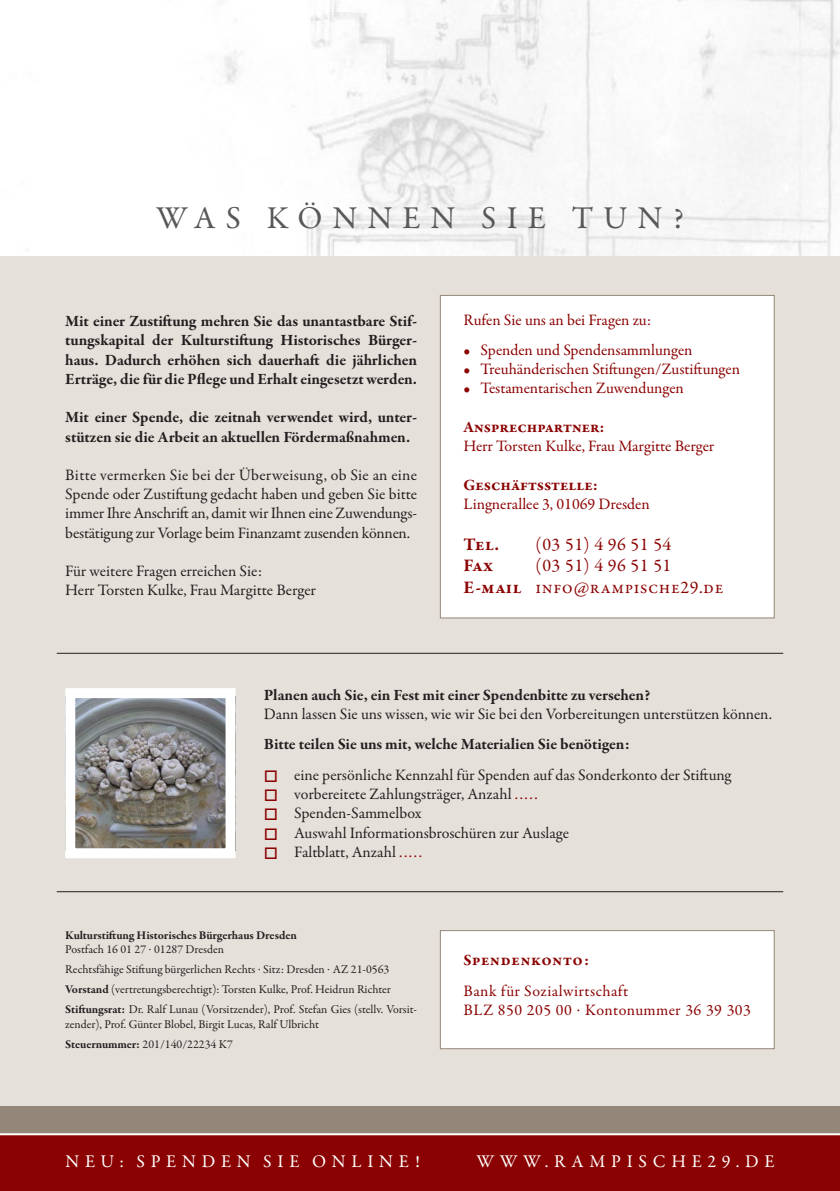
<style>
.page{position:relative;width:840px;height:1191px;background:#fff}
.page>*{position:absolute;margin:0;border:0;box-sizing:border-box;transform-origin:0 0}
.t1{font:32px "Garamond Premr Pro";letter-spacing:.32em;color:#57585a}
.t2{font:18px "Garamond Premr Pro";letter-spacing:.03em;color:#8b0202}
.t3{font:18px "Garamond Premr Pro";letter-spacing:.32em;color:#fff}
.t4{font:700 18px "Garamond Premr Pro";color:#8b0202}
.t5{font:16px/19.2px "Garamond Premr Pro";letter-spacing:-.005em;color:#231f20;text-align:justify}
.t6{font:700 16px/19.2px "Garamond Premr Pro";letter-spacing:-.005em;color:#231f20;text-align:justify}
.t7{font:16px "Garamond Premr Pro";color:#8b0202}
.t8{font:16px "Garamond Premr Pro";letter-spacing:.03em;color:#8b0202}
.t9{font:700 16px "Garamond Premr Pro";letter-spacing:.035em;color:#8b0202}
.t10{font:700 16px "Garamond Premr Pro";letter-spacing:.06em;color:#8b0202}
.t11{font:12px/14.4px "Garamond Premr Pro";color:#231f20}
.t12{font:700 12px "Garamond Premr Pro";letter-spacing:-.01em;color:#231f20}
.s1{font-weight:700}
.s2{color:#8b0202}
.s3{font-family:"Calibri"}
</style>
<div class="page">
<div style="left:0;top:255px;width:839px;height:851px;background:#e6e0da"></div>
<div style="left:0;top:1106px;width:839px;height:28px;background:#938779"></div>
<div style="left:0;top:1134px;width:839px;height:57px;background:#8b0202"></div>
<hr style="left:0;top:1133px;width:839px;height:2px;background:#fff">
<img style="left:28px;top:0;width:811px;height:255px">
<img style="left:76px;top:699px;width:148px;height:148px">
<div style="left:65px;top:688px;width:170px;height:170px;border:10px solid #fff"></div>
<div style="left:440px;top:930px;width:333px;height:118px;background:#fff"></div>
<div style="left:439px;top:930px;width:335px;height:119px;border:1px solid #938779"></div>
<div style="left:440px;top:295px;width:333px;height:323px;background:#fff"></div>
<div style="left:439px;top:295px;width:335px;height:323px;border:1px solid #938779"></div>
<hr style="left:57px;top:653px;width:725px;height:1px;background:#231f20">
<hr style="left:57px;top:891px;width:725px;height:1px;background:#231f20">
<p class="t1" style="left:156px;top:198px;width:528px">WAS KÖNNEN SIE TUN?</p>
<p class="t6" style="left:65px;top:312px;width:353px">Mit einer Zustiftung mehren Sie das unantastbare Stif&shy;tungskapital der Kulturstiftung Historisches Bürger&shy;haus. Dadurch erhöhen sich dauerhaft die jährlichen Erträge, die für die Pflege und Erhalt eingesetzt werden.</p>
<p class="t6" style="left:65px;top:408px;width:353px">Mit einer Spende, die zeitnah verwendet wird, unter&shy;stützen sie die Arbeit an aktuellen Fördermaßnahmen.</p>
<p class="t5" style="left:65px;top:465px;width:353px">Bitte vermerken Sie bei der Überweisung, ob Sie an eine Spende oder Zustiftung gedacht haben und geben Sie bitte immer Ihre Anschrift an, damit wir Ihnen eine Zuwendungs&shy;bestätigung zur Vorlage beim Finanzamt zusenden können.</p>
<p class="t5" style="left:65px;top:561px;width:198px">Für weitere Fragen erreichen Sie:</p>
<p class="t5" style="left:65px;top:581px;width:252px">Herr Torsten Kulke, Frau Margitte Berger</p>
<p class="t7" style="left:463px;top:310px;width:189px">Rufen Sie uns an bei Fragen zu:</p>
<p class="t7" style="left:463px;top:340px;width:230px">• Spenden und Spendensammlungen</p>
<p class="t7" style="left:463px;top:359px;width:278px">• Treuhänderischen Stiftungen/Zustiftungen</p>
<p class="t7" style="left:463px;top:379px;width:222px">• Testamentarischen Zuwendungen</p>
<p class="t10" style="left:463px;top:417px;width:143px">Ansprechpartner:</p>
<p class="t7" style="left:463px;top:436px;width:252px">Herr Torsten Kulke, Frau Margitte Berger</p>
<p class="t9" style="left:463px;top:475px;width:136px">Geschäftsstelle:</p>
<p class="t7" style="left:463px;top:494px;width:187px">Lingnerallee 3, 01069 Dresden</p>
<p class="t4" style="left:463px;top:533px;width:37px">Tel.</p>
<p class="t2" style="left:535px;top:533px;width:137px">(03 51) 4 96 51 54</p>
<p class="t4" style="left:463px;top:554px;width:31px">Fax</p>
<p class="t2" style="left:535px;top:554px;width:137px">(03 51) 4 96 51 51</p>
<p class="t2" style="left:463px;top:576px;width:261px"><span class="s1">E-mail</span> info@rampische29.de</p>
<p class="t6" style="left:264px;top:685px;width:388px">Planen auch Sie, ein Fest mit einer Spendenbitte zu versehen?</p>
<p class="t5" style="left:264px;top:704px;width:509px">Dann lassen Sie uns wissen, wie wir Sie bei den Vorbereitungen unterstützen können.</p>
<p class="t6" style="left:264px;top:735px;width:367px">Bitte teilen Sie uns mit, welche Materialien Sie benötigen:</p>
<p class="t5" style="left:264px;top:766px;width:468px"><span class="s2">□</span> eine persönliche Kennzahl für Spenden auf das Sonderkonto der Stiftung</p>
<p class="t5" style="left:264px;top:785px;width:275px"><span class="s2">□</span> vorbereitete Zahlungsträger, Anzahl <span class="s2">.....</span></p>
<p class="t5" style="left:264px;top:804px;width:159px"><span class="s2">□</span> Spenden-Sammelbox</p>
<p class="t5" style="left:264px;top:823px;width:306px"><span class="s2">□</span> Auswahl Informationsbroschüren zur Auslage</p>
<p class="t5" style="left:264px;top:842px;width:159px"><span class="s2">□</span> Faltblatt, Anzahl <span class="s2">.....</span></p>
<p class="t12" style="left:65px;top:927px;width:233px">Kulturstiftung Historisches Bürgerhaus Dresden</p>
<p class="t11" style="left:65px;top:942px;width:160px">Postfach 16 01 27 <span class="s3">·</span> 01287 Dresden</p>
<p class="t11" style="left:65px;top:962px;width:325px">Rechtsfähige Stiftung bürgerlichen Rechts <span class="s3">·</span> Sitz: Dresden <span class="s3">·</span> AZ 21-0563</p>
<p class="t11" style="left:65px;top:982px;width:327px"><span class="s1">Vorstand</span> (vertretungsberechtigt): Torsten Kulke, Prof. Heidrun Richter</p>
<p class="t11" style="left:65px;top:1002px;width:353px"><span class="s1">Stiftungsrat:</span> Dr. Ralf Lunau (Vorsitzender), Prof. Stefan Gies (stellv. Vorsit&shy;zender), Prof. Günter Blobel, Birgit Lucas, Ralf Ulbricht</p>
<p class="t11" style="left:65px;top:1037px;width:169px"><span class="s1">Steuernummer:</span> 201/140/22234 K7</p>
<p class="t9" style="left:463px;top:950px;width:127px">Spendenkonto:</p>
<p class="t8" style="left:463px;top:981px;width:166px">Bank für Sozialwirtschaft</p>
<p class="t8" style="left:463px;top:1000px;width:289px">BLZ 850 205 00 <span class="s3">·</span> Kontonummer 36 39 303</p>
<p class="t3" style="left:65px;top:1150px;width:356px">NEU: SPENDEN SIE ONLINE!</p>
<p class="t3" style="left:476px;top:1150px;width:299px">WWW.RAMPISCHE29.DE</p>
</div>
